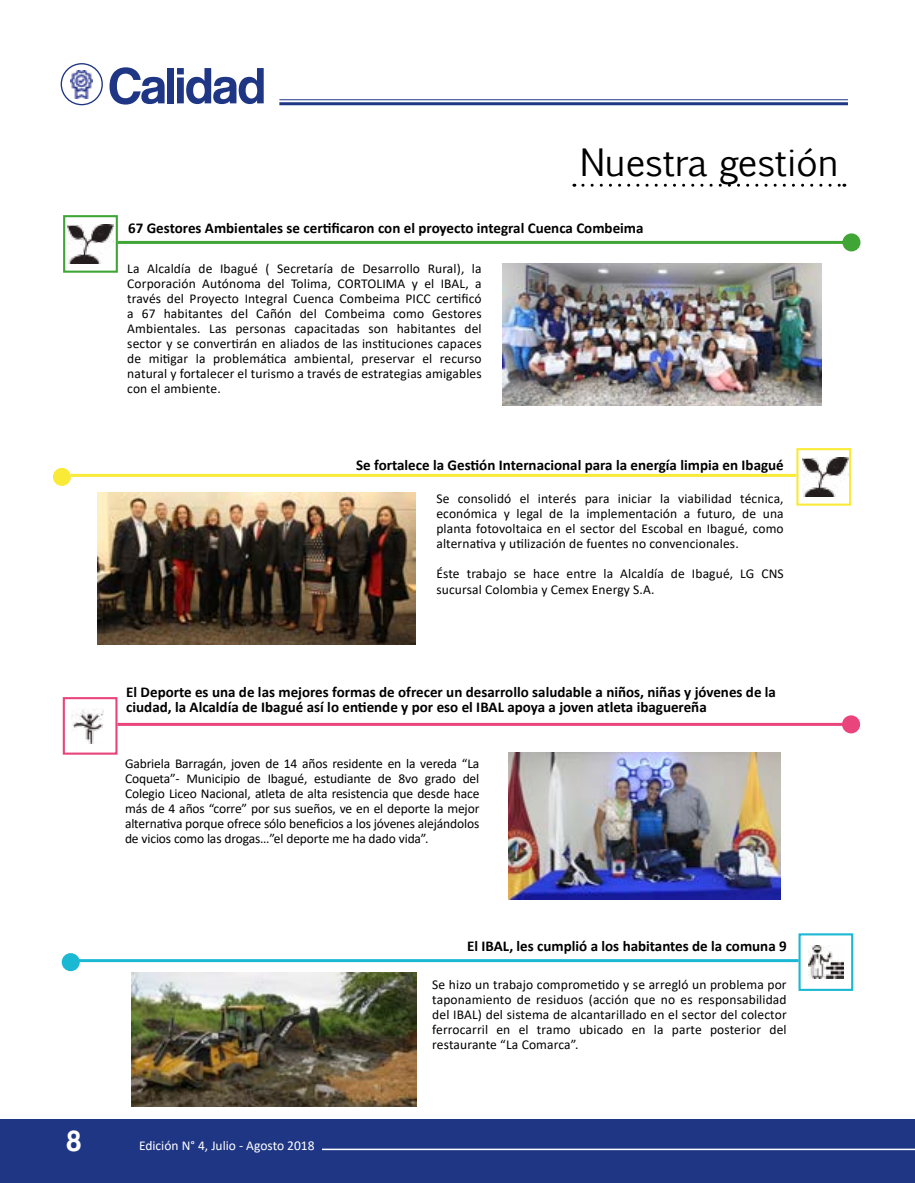
<style>
.page{position:relative;width:915px;height:1183px;background:#fff}
.page>*{position:absolute;margin:0;border:0;box-sizing:border-box;transform-origin:0 0}
.t1{font:52.5px "Coolvetica Rg";color:#1f3685}
.t2{font:36px "Euphemia CAS";color:#000}
.t3{font:30px "Coolvetica Rg";color:#fff}
.t4{font:700 15px/15px "Calibri";color:#000}
.t5{font:13.5px/15px "Calibri";letter-spacing:.01em;color:#000;text-align:justify}
.t6{font:13.5px "Calibri";color:#fff}
</style>
<div class="page">
<div style="left:0;top:1118px;width:914px;height:64px;background:#1f3685"></div>
<hr style="left:322px;top:1148px;width:592px;height:1px;background:#fff">
<div style="left:61px;top:63px;width:42px;height:42px;border:1px solid #1f3685;border-radius:50%"></div>
<hr style="left:279px;top:99px;width:568px;height:1px;background:#1f3685">
<hr style="left:279px;top:102px;width:568px;height:3px;background:#1f3685">
<img style="left:71px;top:70px;width:22px;height:28px">
<svg style="left:582px;top:184px;width:262px;height:3px"></svg>
<hr style="left:71px;top:474px;width:725px;height:3px;background:#faea38">
<div style="left:54px;top:469px;width:15px;height:15px;background:#faea38;border-radius:50%"></div>
<div style="left:53px;top:468px;width:18px;height:18px;border:3px solid #faea38;border-radius:50%"></div>
<div style="left:796px;top:448px;width:54px;height:57px;border:2px solid #faea38"></div>
<img style="left:802px;top:457px;width:45px;height:39px">
<hr style="left:66px;top:958px;width:732px;height:3px;background:#1ab8d3">
<div style="left:63px;top:954px;width:15px;height:15px;background:#1ab8d3;border-radius:50%"></div>
<div style="left:62px;top:952px;width:18px;height:18px;border:3px solid #1ab8d3;border-radius:50%"></div>
<div style="left:798px;top:933px;width:55px;height:57px;border:2px solid #1ab8d3"></div>
<img style="left:808px;top:945px;width:35px;height:33px">
<hr style="left:117px;top:722px;width:732px;height:3px;background:#e9447b">
<div style="left:843px;top:716px;width:15px;height:15px;background:#e9447b;border-radius:50%"></div>
<div style="left:841px;top:715px;width:18px;height:18px;border:3px solid #e9447b;border-radius:50%"></div>
<div style="left:63px;top:697px;width:54px;height:57px;border:2px solid #e9447b"></div>
<img style="left:71px;top:709px;width:32px;height:34px">
<img style="left:97px;top:492px;width:318px;height:152px">
<img style="left:131px;top:972px;width:285px;height:134px">
<img style="left:508px;top:752px;width:272px;height:147px">
<hr style="left:118px;top:241px;width:732px;height:3px;background:#3fa535">
<div style="left:843px;top:235px;width:15px;height:15px;background:#3fa535;border-radius:50%"></div>
<div style="left:842px;top:233px;width:18px;height:18px;border:3px solid #3fa535;border-radius:50%"></div>
<div style="left:63px;top:215px;width:55px;height:57px;border:2px solid #3fa535"></div>
<img style="left:68px;top:225px;width:45px;height:38px">
<img style="left:502px;top:263px;width:318px;height:142px">
<h1 class="t1" style="left:109px;top:55px;width:158px">Calidad</h1>
<h2 class="t2" style="left:580px;top:136px;width:260px">Nuestra gestión</h2>
<p class="t4" style="left:128px;top:220px;width:516px">67 Gestores Ambientales se certificaron con el proyecto integral Cuenca Combeima</p>
<p class="t5" style="left:127px;top:261px;width:356px">La Alcaldía de Ibagué ( Secretaría de Desarrollo Rural), la Corporación Autónoma del Tolima, CORTOLIMA y el IBAL, a través del Proyecto Integral Cuenca Combeima PICC certificó a 67 habitantes del Cañón del Combeima como Gestores Ambientales. Las personas capacitadas son habitantes del sector y se convertirán en aliados de las instituciones capaces de mitigar la problemática ambiental, preservar el recurso natural y fortalecer el turismo a través de estrategias amigables con el ambiente.</p>
<p class="t4" style="left:356px;top:457px;width:429px">Se fortalece la Gestión Internacional para la energía limpia en Ibagué</p>
<p class="t5" style="left:436px;top:490px;width:348px">Se consolidó el interés para iniciar la viabilidad técnica, económica y legal de la implementación a futuro, de una planta fotovoltaica en el sector del Escobal en Ibagué, como alternativa y utilización de fuentes no convencionales.</p>
<p class="t5" style="left:436px;top:564px;width:349px;line-height:16.5px">Éste trabajo se hace entre la Alcaldía de Ibagué, LG CNS sucursal Colombia y Cemex Energy S.A.</p>
<p class="t4" style="left:126px;top:684px;width:651px">El Deporte es una de las mejores formas de ofrecer un desarrollo saludable a niños, niñas y jóvenes de la ciudad, la Alcaldía de Ibagué así lo entiende y por eso el IBAL apoya a joven atleta ibaguereña</p>
<p class="t5" style="left:125px;top:755px;width:356px">Gabriela Barragán, joven de 14 años residente en la vereda “La Coqueta”- Municipio de Ibagué, estudiante de 8vo grado del Colegio Liceo Nacional, atleta de alta resistencia que desde hace más de 4 años “corre” por sus sueños, ve en el deporte la mejor alternativa porque ofrece sólo beneficios a los jóvenes alejándolos de vicios como las drogas…”el deporte me ha dado vida”.</p>
<p class="t4" style="left:467px;top:938px;width:321px">El IBAL, les cumplió a los habitantes de la comuna 9</p>
<h3 class="t3" style="left:67px;top:1122px;width:16px">8</h3>
<p class="t6" style="left:139px;top:1135px;width:177px">Edición N° 4, Julio - Agosto 2018</p>
<p class="t5" style="left:432px;top:976px;width:356px">Se hizo un trabajo comprometido y se arregló un problema por taponamiento de residuos (acción que no es responsabilidad del IBAL) del sistema de alcantarillado en el sector del colector ferrocarril en el tramo ubicado en la parte posterior del restaurante “La Comarca”.</p>
</div>
